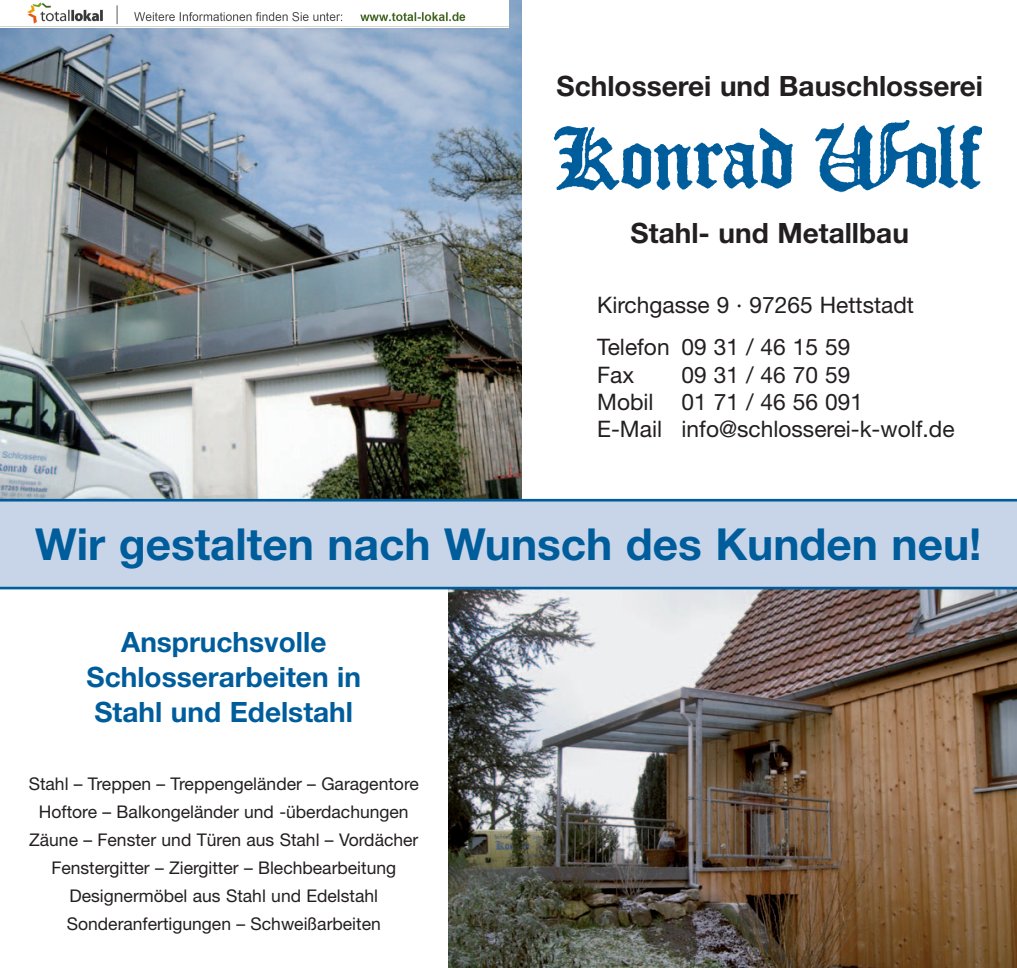
<style>
.page{position:relative;width:1017px;height:968px;background:#fff}
.page>*{position:absolute;margin:0;border:0;box-sizing:border-box;transform-origin:0 0}
.t1{font:44.1px "Helvetica Neue Bold+OJCWQT";color:#005d9c}
.t2{font:28px/35px "Helvetica Neue Bold+OJCWQT";color:#005d9c;text-align:center}
.t3{font:28px "Helvetica Neue Bold+OJCWQT";color:#231f20}
.t4{font:22.75px/27.3px "Helvetica Neue Roman+UAKZUI";color:#231f20}
.t5{font:17.5px/28px "Helvetica Neue Roman+UAKZUI";color:#231f20;text-align:center}
</style>
<div class="page">
<img style="left:0;top:1px;width:521px;height:498px">
<img style="left:448px;top:589px;width:569px;height:378px">
<div style="left:0;top:500px;width:1017px;height:88px;background:#c8d5e8"></div>
<img style="left:553px;top:120px;width:429px;height:73px">
<hr style="left:0;top:499px;width:1017px;height:2px;background:#005d9c">
<hr style="left:0;top:586px;width:1017px;height:3px;background:#005d9c">
<img style="left:0;top:1px;width:508px;height:26px">
<h2 class="t3" style="left:556px;top:76px;width:428px">Schlosserei und Bauschlosserei</h2>
<h2 class="t3" style="left:631px;top:223px;width:280px">Stahl- und Metallbau</h2>
<h3 class="t4" style="left:597px;top:287px;width:318px;line-height:42px">Kirchgasse 9 · 97265 Hettstadt<br>Telefon 09 31 / 46 15 59</h3>
<h3 class="t4" style="left:597px;top:363px;width:39px">Fax</h3>
<h3 class="t4" style="left:597px;top:363px;width:359px;text-indent:84px">09 31 / 46 70 59<br>Mobil 01 71 / 46 56 091<br>E-Mail info@schlosserei-k-wolf.de</h3>
<h1 class="t1" style="left:35px;top:528px;width:948px">Wir gestalten nach Wunsch des Kunden neu!</h1>
<h2 class="t2" style="left:87px;top:627px;width:276px">Anspruchsvolle<br>Schlosserarbeiten in<br>Stahl und Edelstahl</h2>
<p class="t5" style="left:29px;top:771px;width:392px">Stahl – Treppen – Treppengeländer – Garagentore Hoftore – Balkongeländer und -überdachungen Zäune – Fenster und Türen aus Stahl – Vordächer Fenstergitter – Ziergitter – Blechbearbeitung Designermöbel aus Stahl und Edelstahl Sonderanfertigungen – Schweißarbeiten</p>
</div>
